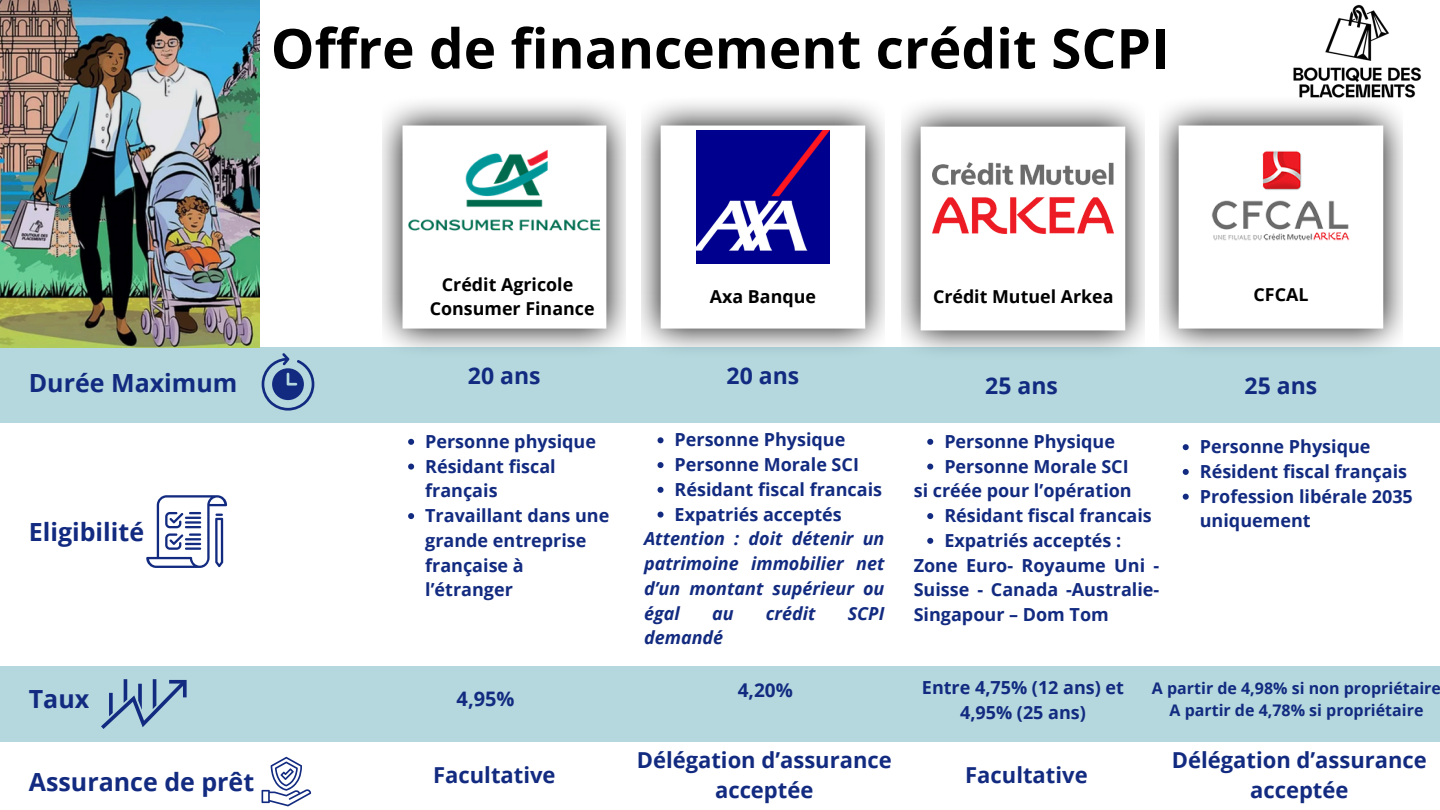
<style>
.page{position:relative;width:1440px;height:810px;background:#fff}
.page>*{position:absolute;margin:0;border:0;box-sizing:border-box;transform-origin:0 0}
.t1{font:700 55px "Open Sans";color:#000}
.t2{font:700 25px "Open Sans";color:#122b80}
.t3{font:700 23px "Open Sans";color:#122b80}
.t4{font:700 22px/30.8px "Open Sans";color:#122b80;text-align:center}
.t5{font:700 20px "Open Sans";color:#122b80}
.t6{font:700 19px "Open Sans";color:#122b80}
.t7{font:700 18px/24.8px "Open Sans";color:#122b80}
.t8{font:italic 700 18px/24.8px "Open Sans";color:#122b80;text-align:justify}
.t9{font:700 17.8px/24.3px "Open Sans";color:#000;text-align:center}
.t10{font:700 16px "Open Sans";color:#122b80}
</style>
<div class="page">
<img style="left:1159px;top:102px;width:243px;height:245px">
<img style="left:1205px;top:121px;width:152px;height:152px">
<img style="left:901px;top:103px;width:243px;height:244px">
<img style="left:641px;top:102px;width:243px;height:245px">
<img style="left:383px;top:102px;width:243px;height:245px">
<img style="left:932px;top:163px;width:182px;height:71px">
<img style="left:696px;top:130px;width:134px;height:134px">
<img style="left:383px;top:138px;width:242px;height:118px">
<div style="left:0;top:347px;width:1440px;height:76px;background:#b5d8de"></div>
<svg style="left:262px;top:353px;width:52px;height:58px"></svg>
<img style="left:0;top:0;width:260px;height:348px">
<img style="left:1281px;top:4px;width:140px;height:105px">
<svg style="left:146px;top:495px;width:81px;height:73px"></svg>
<svg style="left:262px;top:757px;width:49px;height:49px"></svg>
<div style="left:0;top:666px;width:1440px;height:76px;background:#b5d8de"></div>
<svg style="left:101px;top:679px;width:85px;height:50px"></svg>
<svg style="left:408px;top:439px;width:6px;height:6px"></svg>
<svg style="left:408px;top:464px;width:6px;height:6px"></svg>
<svg style="left:408px;top:513px;width:6px;height:6px"></svg>
<svg style="left:658px;top:437px;width:6px;height:6px"></svg>
<svg style="left:658px;top:462px;width:6px;height:6px"></svg>
<svg style="left:658px;top:487px;width:6px;height:6px"></svg>
<svg style="left:658px;top:512px;width:6px;height:6px"></svg>
<svg style="left:927px;top:439px;width:6px;height:6px"></svg>
<svg style="left:927px;top:464px;width:6px;height:6px"></svg>
<svg style="left:927px;top:513px;width:6px;height:6px"></svg>
<svg style="left:927px;top:538px;width:6px;height:6px"></svg>
<svg style="left:1183px;top:444px;width:6px;height:6px"></svg>
<svg style="left:1183px;top:469px;width:6px;height:6px"></svg>
<svg style="left:1183px;top:494px;width:6px;height:6px"></svg>
<p class="t1" style="left:271px;top:10px;width:900px">Offre de financement crédit SCPI</p>
<h2 class="t9" style="left:430px;top:272px;width:166px">Crédit Agricole<br>Consumer Finance</h2>
<h2 class="t9" style="left:710px;top:284px;width:108px">Axa Banque</h2>
<h2 class="t9" style="left:933px;top:284px;width:182px">Crédit Mutuel Arkea</h2>
<p class="t9" style="left:1254px;top:282px;width:56px">CFCAL</p>
<p class="t3" style="left:468px;top:359px;width:74px">20 ans</p>
<p class="t3" style="left:727px;top:359px;width:74px">20 ans</p>
<p class="t2" style="left:29px;top:365px;width:210px">Durée Maximum</p>
<p class="t3" style="left:985px;top:369px;width:74px">25 ans</p>
<p class="t3" style="left:1245px;top:369px;width:74px">25 ans</p>
<p class="t2" style="left:29px;top:515px;width:117px">Eligibilité</p>
<h2 class="t2" style="left:29px;top:681px;width:62px">Taux</h2>
<p class="t7" style="left:425px;top:428px;width:172px">Personne physique</p>
<h2 class="t7" style="left:425px;top:453px;width:132px">Résidant fiscal français</h2>
<h2 class="t7" style="left:425px;top:503px;width:186px">Travaillant dans une grande entreprise française à l’étranger</h2>
<h5 class="t7" style="left:675px;top:427px;width:172px">Personne Physique</h5>
<p class="t7" style="left:675px;top:452px;width:186px">Personne Morale SCI</p>
<p class="t7" style="left:675px;top:476px;width:209px">Résidant fiscal francais</p>
<h5 class="t7" style="left:675px;top:501px;width:169px">Expatriés acceptés</h5>
<p class="t8" style="left:644px;top:526px;width:242px">Attention : doit détenir un patrimoine immobilier net d’un montant supérieur ou égal</p>
<p class="t8" style="left:712px;top:600px;width:23px">au</p>
<p class="t8" style="left:766px;top:600px;width:51px">crédit</p>
<p class="t8" style="left:848px;top:600px;width:38px">SCPI</p>
<p class="t8" style="left:644px;top:625px;width:81px">demandé</p>
<h2 class="t7" style="left:944px;top:428px;width:172px">Personne Physique</h2>
<p class="t7" style="left:944px;top:453px;width:186px">Personne Morale SCI</p>
<h3 class="t7" style="left:914px;top:478px;width:220px">si créée pour l’opération</h3>
<h5 class="t7" style="left:944px;top:503px;width:209px">Résidant fiscal francais</h5>
<h5 class="t7" style="left:944px;top:527px;width:178px">Expatriés acceptés :</h5>
<p class="t7" style="left:914px;top:552px;width:247px;text-align:justify">Zone Euro- Royaume Uni - Suisse - Canada -Australie-Singapour – Dom Tom</p>
<p class="t7" style="left:1200px;top:434px;width:172px">Personne Physique</p>
<p class="t7" style="left:1200px;top:459px;width:209px">Résident fiscal français</p>
<h2 class="t7" style="left:1200px;top:483px;width:215px">Profession libérale 2035 uniquement</h2>
<h4 class="t5" style="left:457px;top:684px;width:60px">4,95%</h4>
<p class="t6" style="left:738px;top:677px;width:57px">4,20%</p>
<p class="t7" style="left:922px;top:675px;width:204px;text-align:center">Entre 4,75% (12 ans) et<br>4,95% (25 ans)</p>
<h5 class="t10" style="left:1152px;top:677px;width:291px">A partir de 4,98% si non propriétaire</h5>
<h5 class="t10" style="left:1169px;top:699px;width:255px">A partir de 4,78% si propriétaire</h5>
<h5 class="t2" style="left:29px;top:765px;width:227px">Assurance de prêt</h5>
<p class="t4" style="left:433px;top:759px;width:124px">Facultative</p>
<p class="t4" style="left:637px;top:744px;width:257px">Délégation d’assurance acceptée</p>
<p class="t4" style="left:1172px;top:744px;width:257px">Délégation d’assurance acceptée</p>
<p class="t4" style="left:965px;top:759px;width:124px">Facultative</p>
</div>
